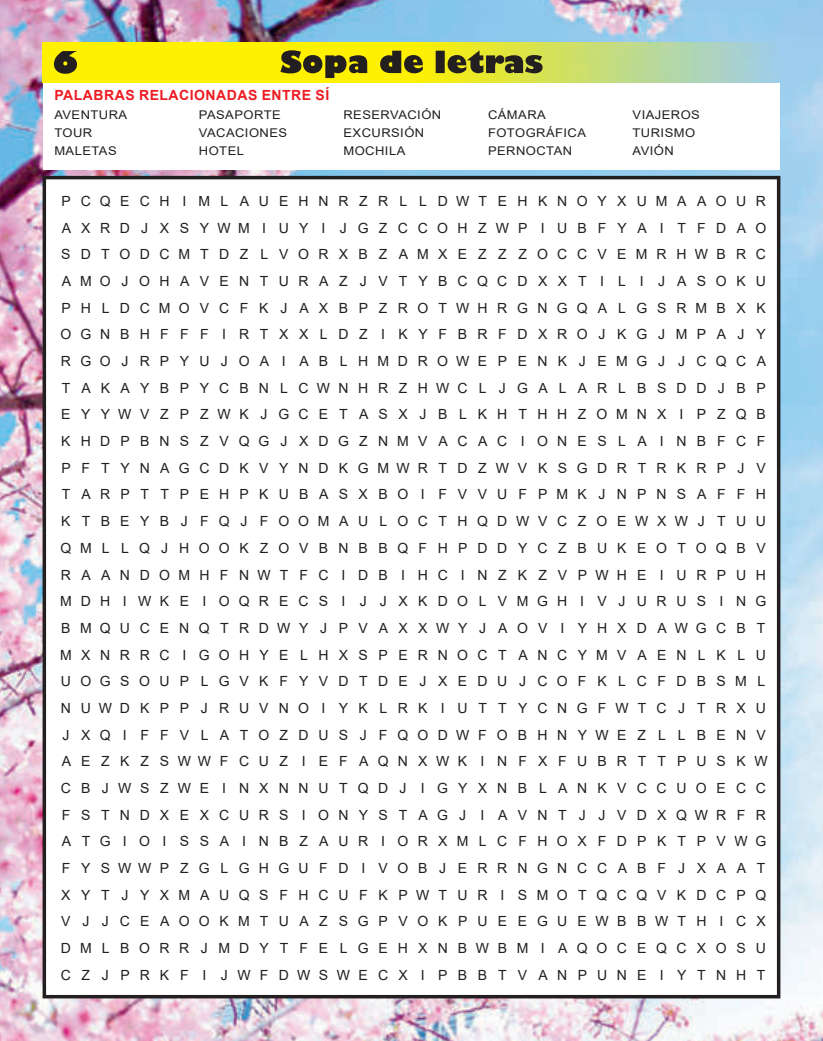
<style>
.page{position:relative;width:823px;height:1041px;background:#fff}
.page>*{position:absolute;margin:0;border:0;box-sizing:border-box;transform-origin:0 0}
.t1{font:14px/26.7px "Arial";letter-spacing:.725em;color:#231f20}
.t2{font:700 14px "Arial";letter-spacing:.035em;color:#ee1d23}
.t3{font:12px/17.8px "Arial";letter-spacing:.035em;color:#231f20;scale:1.08 1}
</style>
<div class="page">
<img style="left:0;top:0;width:822px;height:1040px">
<svg style="left:43px;top:43px;width:736px;height:40px;background:#dee549"></svg>
<svg style="left:280px;top:50px;width:262px;height:28px;background:#979119"></svg>
<svg style="left:54px;top:51px;width:23px;height:23px"></svg>
<div style="left:43px;top:83px;width:736px;height:87px;background:#fff"></div>
<div style="left:44px;top:177px;width:734px;height:819px;background:#fff"></div>
<div style="left:43px;top:176px;width:737px;height:822px;border:4px solid #231f20"></div>
<p class="t2" style="left:54px;top:89px;width:276px">PALABRAS RELACIONADAS ENTRE SÍ</p>
<p class="t3" style="left:54px;top:107px;width:69px">AVENTURA<br>TOUR<br>MALETAS</p>
<p class="t3" style="left:199px;top:107px;width:83px">PASAPORTE<br>VACACIONES<br>HOTEL</p>
<p class="t3" style="left:343px;top:107px;width:92px">RESERVACIÓN<br>EXCURSIÓN<br>MOCHILA</p>
<p class="t3" style="left:487px;top:107px;width:92px">CÁMARA<br>FOTOGRÁFICA<br>PERNOCTAN</p>
<p class="t3" style="left:632px;top:107px;width:64px">VIAJEROS<br>TURISMO<br>AVIÓN</p>
<p class="t1" style="left:60px;top:189px;width:708px">PCQECH I MLAUEHNRZRL LDWTEHKNOYXUMAAOUR AXRDJXSYWM I UY I JGZCCOHZWP I UBFYA I TFDAO SDTODCMTDZ LVORXBZAMXEZZ ZOCCVEMRHWBRC AMOJOHAVENTURAZ JVTYBCQCDXXT I L I J ASOKU PHLDCMOVCFK J AXBPZROTWHRGNGQALGSRMBXK OGNBHFFF I RTXXLDZ I KYFBRFDXROJKGJMPAJY RGOJRPYUJOA I ABLHMDROWEPENKJEMGJ JCQCA TAKAYBPYCBNLCWNHRZHWCL JGALARLBSDDJBP EYYWVZPZWKJGCETASXJBLKHTHHZOMNX I PZQB KHDPBNSZVQGJXDGZNMVACAC I ONESLA I NBFCF PFTYNAGCDKVYNDKGMWRTDZWVKSGDRTRKRPJ V TARPTTPEHPKUBASXBO I FVVUFPMKJNPNSAFFH KTBEYB J FQJ FOOMAULOCTHQDWVCZOEWXWJ TUU QML LQJHOOKZOVBNBBQFHPDDYCZBUKEOTOQBV RAANDOMHFNWTFC I DB I HC I NZKZVPWHE I URPUH MDH IWKE I OQRECS I J JXKDOLVMGH I VJURUS I NG BMQUCENQTRDWYJ PVAXXWYJ AOV I YHXDAWGCBT MXNRRC I GOHYELHXSPERNOCTANCYMVAENLKLU UOGSOUPLGVKFYVDTDEJXEDUJCOFKLCFDBSML NUWDKPPJRUVNO I YKLRK I UTTYCNGFWTCJ TRXU JXQ I FFVLATOZDUSJ FQODWFOBHNYWEZ L LBENV AEZKZSWWFCUZ I EFAQNXWK I NFXFUBRTTPUSKW CBJWSZWE I NXNNUTQDJ I GYXNB LANKVCCUOECC FSTNDXEXCURS I ONYSTAGJ I AVNTJ JVDXQWRFR ATGI O I SSA I NBZAUR I ORXMLCFHOXFDPKTPVWG FYSWWPZGLGHGUFD I VOBJERRNGNCCABF JXAAT XYT J YXMAUQSFHCUFKPWTUR I SMOTQCQVKDCPQ V J JCEAOOKMTUAZSGPVOKPUEEGUEWBBWTH I CX DMLBORRJMDYTFELGEHXNBWBM I AQOCEQCXOSU CZJPRKF I JWFDWSWECX I PBBTVANPUNE I YTNHT</p>
</div>
